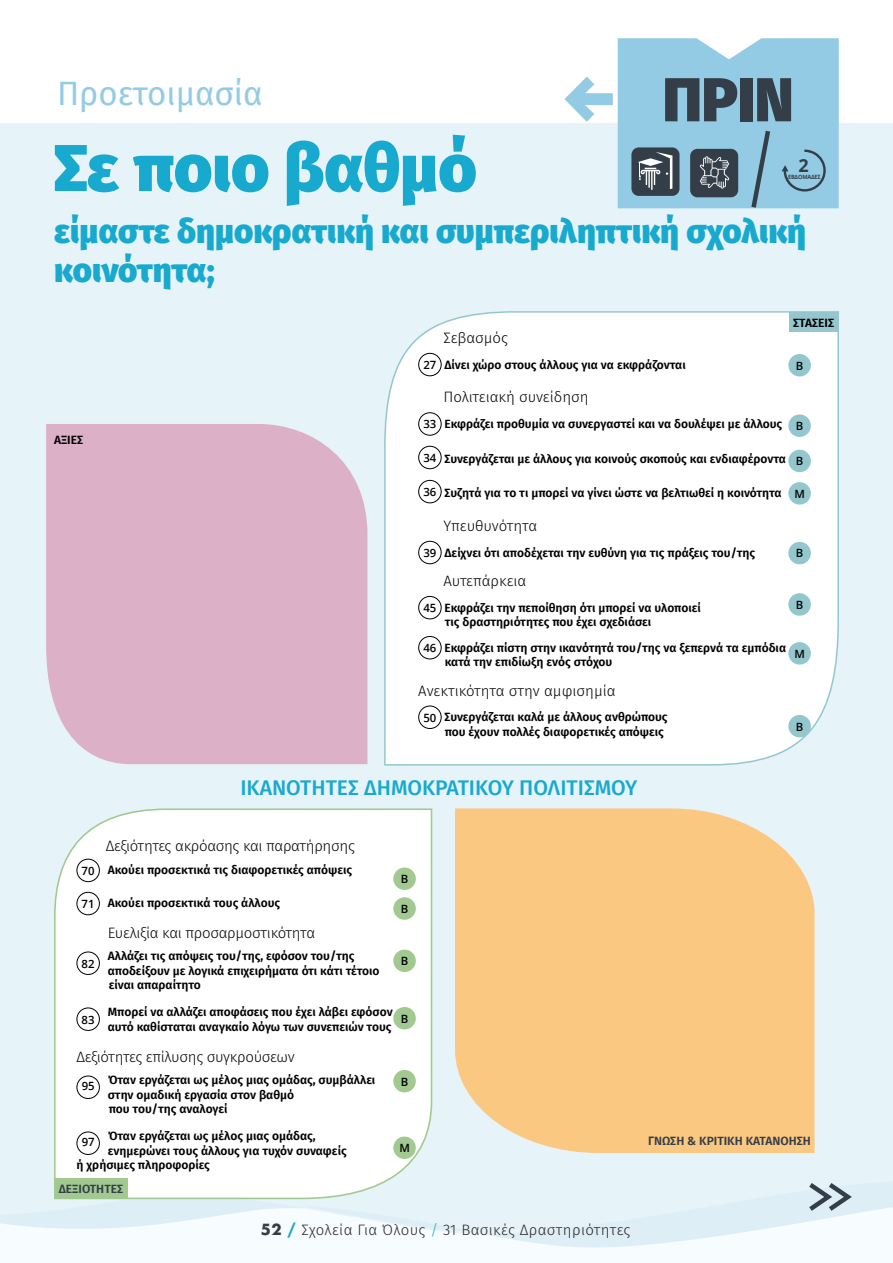
<style>
.page{position:relative;width:893px;height:1263px;background:#fff}
.page>*{position:absolute;margin:0;border:0;box-sizing:border-box;transform-origin:0 0}
.t1{font:900 66px "Fira Sans";color:#18a9cf}
.t2{font:900 61.95px "Fira Sans";color:#343e48}
.t3{font:900 33px/39px "Fira Sans";color:#18a9cf}
.t4{font:33px "Fira Sans";color:#94cbe4}
.t5{font:500 21.15px "Fira Sans";color:#18a9cf}
.t6{font:700 18px "Open Sans";color:#343e48}
.t7{font:300 15px "Fira Sans";letter-spacing:-.02em;color:#000}
.t8{font:300 15px "Fira Sans";color:#000}
.t9{font:300 15px "Fira Sans";letter-spacing:.025em;color:#2a2422}
.t10{font:600 12px/14.4px "Fira Sans";color:#000}
.t11{font:600 12px "Fira Sans";color:#343e48}
.t12{font:600 11.4px "Open Sans";color:#000}
.t13{font:700 5.85px "Open Sans";letter-spacing:-.03em;color:#343e48;scale:.95 1}
.s1{font-family:"Open Sans";font-size:11.4px}
.s2{font-family:"Futura";font-weight:700;color:#343e48}
.s3{font-family:"Futura";font-weight:700;color:#18a9cf}
.s4{color:#18a9cf}
</style>
<div class="page">
<div style="left:0;top:123px;width:893px;height:1140px;background:#e6f3f9"></div>
<svg style="left:0;top:1207px;width:893px;height:56px;fill:#f7fcff"></svg>
<div style="left:46px;top:424px;width:322px;height:341px;background:#dcb1c7"></div>
<div style="left:54px;top:808px;width:379px;height:392px;background:#fff"></div>
<div style="left:455px;top:808px;width:360px;height:345px;background:#fbc881"></div>
<div style="left:384px;top:311px;width:455px;height:455px;background:#fff"></div>
<div style="left:789px;top:312px;width:50px;height:20px;background:#93c7cd"></div>
<div style="left:77px;top:859px;width:22px;height:23px;background:#fff;border-radius:50%"></div>
<div style="left:77px;top:859px;width:23px;height:23px;border:1px solid #000;border-radius:50%"></div>
<div style="left:77px;top:892px;width:22px;height:23px;background:#fff;border-radius:50%"></div>
<div style="left:77px;top:892px;width:23px;height:23px;border:1px solid #000;border-radius:50%"></div>
<div style="left:77px;top:952px;width:22px;height:22px;background:#fff;border-radius:50%"></div>
<div style="left:77px;top:951px;width:23px;height:24px;border:1px solid #000;border-radius:50%"></div>
<div style="left:77px;top:1008px;width:22px;height:22px;background:#fff;border-radius:50%"></div>
<div style="left:77px;top:1007px;width:23px;height:24px;border:1px solid #000;border-radius:50%"></div>
<div style="left:77px;top:1076px;width:22px;height:22px;background:#fff;border-radius:50%"></div>
<div style="left:77px;top:1076px;width:23px;height:23px;border:1px solid #000;border-radius:50%"></div>
<div style="left:77px;top:1132px;width:22px;height:22px;background:#fff;border-radius:50%"></div>
<div style="left:77px;top:1131px;width:23px;height:24px;border:1px solid #000;border-radius:50%"></div>
<div style="left:419px;top:353px;width:22px;height:23px;background:#fff;border-radius:50%"></div>
<div style="left:418px;top:353px;width:24px;height:23px;border:1px solid #000;border-radius:50%"></div>
<div style="left:419px;top:413px;width:22px;height:22px;background:#fff;border-radius:50%"></div>
<div style="left:418px;top:412px;width:24px;height:24px;border:1px solid #000;border-radius:50%"></div>
<div style="left:419px;top:446px;width:22px;height:23px;background:#fff;border-radius:50%"></div>
<div style="left:418px;top:446px;width:24px;height:23px;border:1px solid #000;border-radius:50%"></div>
<div style="left:419px;top:480px;width:22px;height:23px;background:#fff;border-radius:50%"></div>
<div style="left:418px;top:480px;width:24px;height:23px;border:1px solid #000;border-radius:50%"></div>
<div style="left:419px;top:541px;width:22px;height:23px;background:#fff;border-radius:50%"></div>
<div style="left:418px;top:541px;width:24px;height:23px;border:1px solid #000;border-radius:50%"></div>
<div style="left:419px;top:596px;width:22px;height:23px;background:#fff;border-radius:50%"></div>
<div style="left:418px;top:596px;width:24px;height:23px;border:1px solid #000;border-radius:50%"></div>
<div style="left:419px;top:636px;width:22px;height:23px;background:#fff;border-radius:50%"></div>
<div style="left:418px;top:636px;width:24px;height:23px;border:1px solid #000;border-radius:50%"></div>
<div style="left:419px;top:706px;width:22px;height:22px;background:#fff;border-radius:50%"></div>
<div style="left:418px;top:706px;width:24px;height:23px;border:1px solid #000;border-radius:50%"></div>
<div style="left:788px;top:354px;width:23px;height:22px;background:#93c7cd;border-radius:50%"></div>
<div style="left:788px;top:414px;width:23px;height:23px;background:#93c7cd;border-radius:50%"></div>
<div style="left:788px;top:542px;width:23px;height:22px;background:#93c7cd;border-radius:50%"></div>
<div style="left:788px;top:450px;width:23px;height:22px;background:#93c7cd;border-radius:50%"></div>
<div style="left:788px;top:593px;width:23px;height:23px;background:#93c7cd;border-radius:50%"></div>
<div style="left:788px;top:715px;width:23px;height:22px;background:#93c7cd;border-radius:50%"></div>
<div style="left:788px;top:482px;width:23px;height:23px;background:#93c7cd;border-radius:50%"></div>
<div style="left:788px;top:642px;width:23px;height:23px;background:#93c7cd;border-radius:50%"></div>
<div style="left:54px;top:1178px;width:74px;height:20px;background:#a2ca90"></div>
<div style="left:393px;top:867px;width:23px;height:23px;background:#a2ca90;border-radius:50%"></div>
<div style="left:393px;top:1136px;width:23px;height:23px;background:#a2ca90;border-radius:50%"></div>
<div style="left:393px;top:949px;width:23px;height:23px;background:#a2ca90;border-radius:50%"></div>
<div style="left:393px;top:897px;width:23px;height:23px;background:#a2ca90;border-radius:50%"></div>
<div style="left:393px;top:1070px;width:23px;height:22px;background:#a2ca90;border-radius:50%"></div>
<div style="left:393px;top:1007px;width:23px;height:22px;background:#a2ca90;border-radius:50%"></div>
<svg style="left:564px;top:38px;width:275px;height:171px"></svg>
<svg style="left:804px;top:1183px;width:52px;height:32px"></svg>
<h3 class="t4" style="left:57px;top:68px;width:207px">Προετοιμασία</h3>
<h2 class="t2" style="left:662px;top:44px;width:133px">ΠΡΙΝ</h2>
<h1 class="t1" style="left:54px;top:109px;width:424px">Σε ποιο βαθμό</h1>
<h3 class="t3" style="left:54px;top:209px;width:753px">είμαστε δημοκρατική και συμπεριληπτική σχολική κοινότητα;</h3>
<h3 class="t6" style="left:798px;top:152px;width:12px">2</h3>
<p class="t13" style="left:788px;top:173px;width:36px">ΕΒΔΟΜΑΔΕΣ</p>
<p class="t10" style="left:54px;top:432px;width:31px">ΑΞΙΕΣ</p>
<p class="t10" style="left:793px;top:315px;width:42px">ΣΤΑΣΕΙΣ</p>
<p class="t8" style="left:443px;top:327px;width:66px">Σεβασμός</p>
<p class="t10" style="left:423px;top:357px;width:264px"><span class="s1">27</span> Δίνει χώρο στους άλλους για να εκφράζονται</p>
<p class="t8" style="left:443px;top:387px;width:147px">Πολιτειακή συνείδηση</p>
<p class="t10" style="left:423px;top:416px;width:360px"><span class="s1">33</span> Εκφράζει προθυμία να συνεργαστεί και να δουλέψει με άλλους</p>
<p class="t10" style="left:423px;top:451px;width:364px"><span class="s1">34</span> Συνεργάζεται με άλλους για κοινούς σκοπούς και ενδιαφέροντα</p>
<p class="t10" style="left:423px;top:485px;width:360px"><span class="s1">36</span> Συζητά για το τι μπορεί να γίνει ώστε να βελτιωθεί η κοινότητα</p>
<p class="t8" style="left:443px;top:515px;width:96px">Υπευθυνότητα</p>
<p class="t10" style="left:423px;top:544px;width:333px"><span class="s1">39</span> Δείχνει ότι αποδέχεται την ευθύνη για τις πράξεις του/της</p>
<p class="t8" style="left:443px;top:570px;width:84px">Αυτεπάρκεια</p>
<p class="t10" style="left:445px;top:600px;width:258px;text-indent:-21px"><span class="s1">45</span> Εκφράζει την πεποίθηση ότι μπορεί να υλοποιεί τις δραστηριότητες που έχει σχεδιάσει</p>
<p class="t10" style="left:445px;top:640px;width:343px;text-indent:-21px"><span class="s1">46</span> Εκφράζει πίστη στην ικανότητά του/της να ξεπερνά τα εμπόδια κατά την επιδίωξη ενός στόχου</p>
<p class="t8" style="left:418px;top:680px;width:199px">Ανεκτικότητα στην αμφισημία</p>
<p class="t10" style="left:445px;top:709px;width:224px;text-indent:-21px"><span class="s1">50</span> Συνεργάζεται καλά με άλλους ανθρώπους που έχουν πολλές διαφορετικές απόψεις</p>
<p class="t12" style="left:796px;top:358px;width:9px">Β</p>
<p class="t12" style="left:796px;top:418px;width:9px">Β</p>
<p class="t12" style="left:796px;top:453px;width:9px">Β</p>
<p class="t12" style="left:794px;top:486px;width:12px">Μ</p>
<p class="t12" style="left:796px;top:545px;width:9px">Β</p>
<p class="t12" style="left:796px;top:597px;width:9px">Β</p>
<p class="t12" style="left:794px;top:646px;width:12px">Μ</p>
<p class="t12" style="left:796px;top:719px;width:9px">Β</p>
<h3 class="t5" style="left:240px;top:771px;width:398px">ΙΚΑΝΟΤΗΤΕΣ ΔΗΜΟΚΡΑΤΙΚΟΥ ΠΟΛΙΤΙΣΜΟΥ</h3>
<p class="t7" style="left:106px;top:835px;width:251px">Δεξιότητες ακρόασης και παρατήρησης</p>
<p class="t10" style="left:82px;top:861px;width:272px"><sub>70</sub> Ακούει προσεκτικά τις διαφορετικές απόψεις</p>
<p class="t10" style="left:82px;top:895px;width:200px"><sub>71</sub> Ακούει προσεκτικά τους άλλους</p>
<p class="t7" style="left:108px;top:922px;width:209px">Ευελιξία και προσαρμοστικότητα</p>
<p class="t12" style="left:82px;top:955px;width:15px">82</p>
<p class="t10" style="left:108px;top:948px;width:273px">Αλλάζει τις απόψεις του/της, εφόσον του/της αποδείξουν με λογικά επιχειρήματα ότι κάτι τέτοιο είναι απαραίτητο</p>
<p class="t12" style="left:82px;top:1011px;width:15px">83</p>
<p class="t10" style="left:108px;top:1004px;width:286px">Μπορεί να αλλάζει αποφάσεις που έχει λάβει εφόσον αυτό καθίσταται αναγκαίο λόγω των συνεπειών τους</p>
<p class="t7" style="left:77px;top:1046px;width:220px">Δεξιότητες επίλυσης συγκρούσεων</p>
<p class="t12" style="left:82px;top:1078px;width:15px">95</p>
<p class="t10" style="left:108px;top:1072px;width:269px">Όταν εργάζεται ως μέλος μιας ομάδας, συμβάλλει στην ομαδική εργασία στον βαθμό<br>που του/της αναλογεί</p>
<p class="t12" style="left:82px;top:1134px;width:15px">97</p>
<p class="t10" style="left:108px;top:1128px;width:209px">Όταν εργάζεται ως μέλος μιας ομάδας,</p>
<p class="t10" style="left:108px;top:1143px;width:241px">ενημερώνει τους άλλους για τυχόν συναφείς</p>
<p class="t10" style="left:77px;top:1157px;width:135px">ή χρήσιμες πληροφορίες</p>
<p class="t12" style="left:401px;top:871px;width:9px">Β</p>
<p class="t12" style="left:401px;top:901px;width:9px">Β</p>
<p class="t12" style="left:401px;top:953px;width:9px">Β</p>
<p class="t12" style="left:401px;top:1011px;width:9px">Β</p>
<p class="t12" style="left:401px;top:1073px;width:9px">Β</p>
<p class="t12" style="left:399px;top:1140px;width:12px">Μ</p>
<p class="t11" style="left:59px;top:1179px;width:66px">ΔΕΞΙΟΤΗΤΕΣ</p>
<p class="t9" style="left:261px;top:1219px;width:371px"><span class="s2">52</span> <span class="s3">/</span> Σχολεία Για Όλους <span class="s4">/</span> 31 Βασικές Δραστηριότητες</p>
<p class="t11" style="left:648px;top:1130px;width:164px">ΓΝΩΣΗ &amp; ΚΡΙΤΙΚΗ ΚΑΤΑΝΟΗΣΗ</p>
</div>
